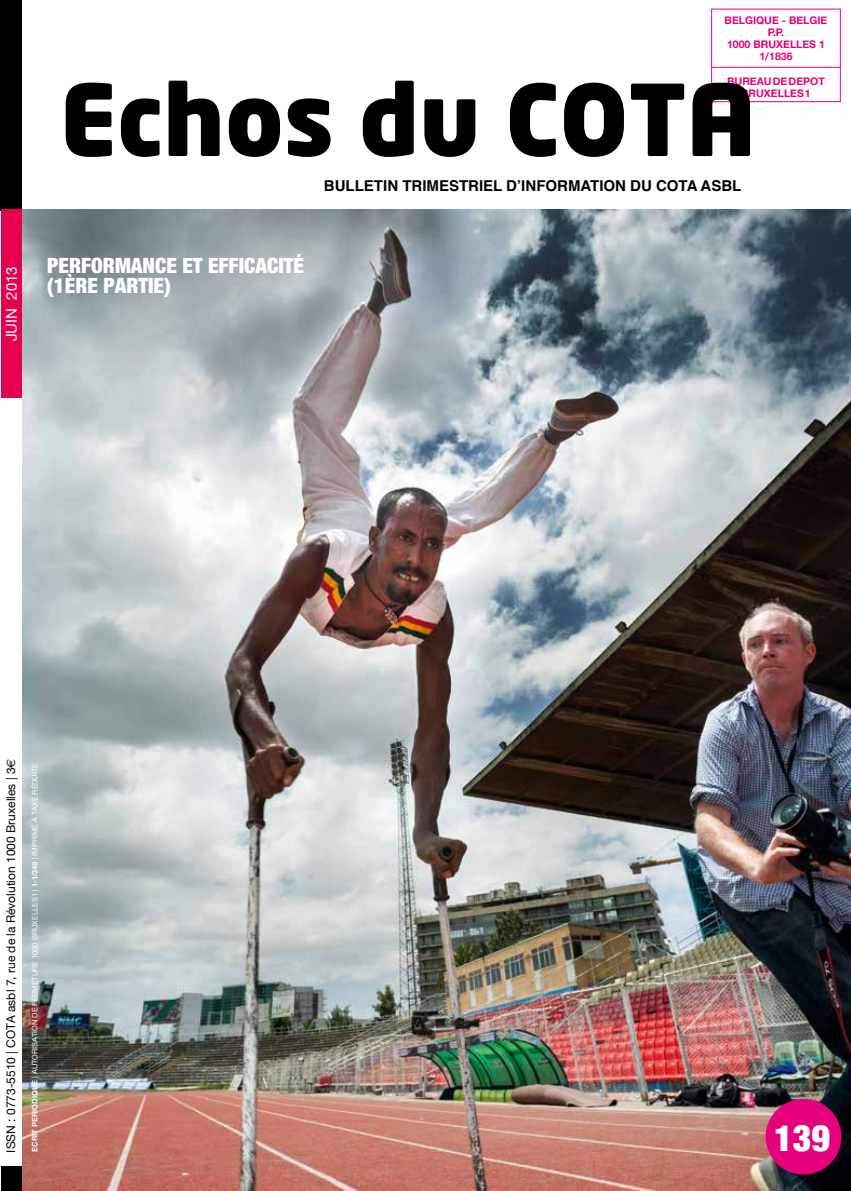
<style>
.page{position:relative;width:851px;height:1191px;background:#fff}
.page>*{position:absolute;margin:0;border:0;box-sizing:border-box;transform-origin:0 0}
.t1{font:900 97.5px "Neo Tech Std";color:#000}
.t2{font:900 condensed 36px "Helvetica Neue";color:#fff}
.t3{font:900 condensed 21px/19.5px "Helvetica Neue";color:#fff}
.t4{font:700 15px "Helvetica";color:#000}
.t5{font:15px "Helvetica Neue";color:#fff}
.t6{font:12px "Helvetica Neue";color:#000}
.t7{font:700 10.5px/12px "Helvetica Neue";color:#e5007c;text-align:center}
.t8{font:7.5px "Helvetica Neue";color:#fff}
.s1{font-family:"Euro Sans"}
.s2{font-family:"Helvetica";font-weight:700}
</style>
<div class="page">
<div style="left:1px;top:0;width:21px;height:210px;background:#000"></div>
<div style="left:1px;top:210px;width:21px;height:188px;background:#e50050"></div>
<div style="left:1px;top:1166px;width:22px;height:25px;background:#000"></div>
<div style="left:711px;top:9px;width:129px;height:93px;border:1px solid #e5007c"></div>
<hr style="left:711px;top:67px;width:128px;height:1px;background:#e5007c">
<img style="left:22px;top:210px;width:828px;height:981px">
<div style="left:765px;top:1098px;width:76px;height:76px;background:#e5007c;border-radius:50%"></div>
<h3 class="t5" style="left:1px;top:341px;width:77px;rotate:-90deg">JUIN 2013</h3>
<h3 class="t7" style="left:724px;top:15px;width:104px">BELGIQUE - BELGIE<br>P. P.<br>1000 BRUXELLES 1<br>1/1836</h3>
<h3 class="t7" style="left:727px;top:75px;width:99px">BUREAU DE DEPOT<br>BRUXELLES 1</h3>
<h1 class="t1" style="left:60px;top:56px;width:697px">Echos du COTA</h1>
<h3 class="t4" style="left:324px;top:174px;width:419px">BULLETIN TRIMESTRIEL D’INFORMATION DU COTA ASBL</h3>
<h3 class="t3" style="left:47px;top:255px;width:258px">PERFORMANCE ET EFFICACITÉ (1ÈRE PARTIE</h3>
<h3 class="t3" style="left:164px;top:274px;width:8px">)</h3>
<h3 class="t6" style="left:2px;top:1152px;width:395px;rotate:-90deg">ISSN : 0773-5510 | COTA asbl 7, rue de la Révolution 1000 Bruxelles | 3<span class="s1">E</span></h3>
<p class="t8" style="left:30px;top:1151px;width:390px;rotate:-90deg"><span class="s2">ECRIT PERIODIQUE</span> | AUTORISATION DE FERMETURE 1000 BRUXELLES 1 | <span class="s2">1-1/340</span> | IMPRIMÉ À TAXE RÉDUITE</p>
<h2 class="t2" style="left:774px;top:1108px;width:58px">139</h2>
</div>
